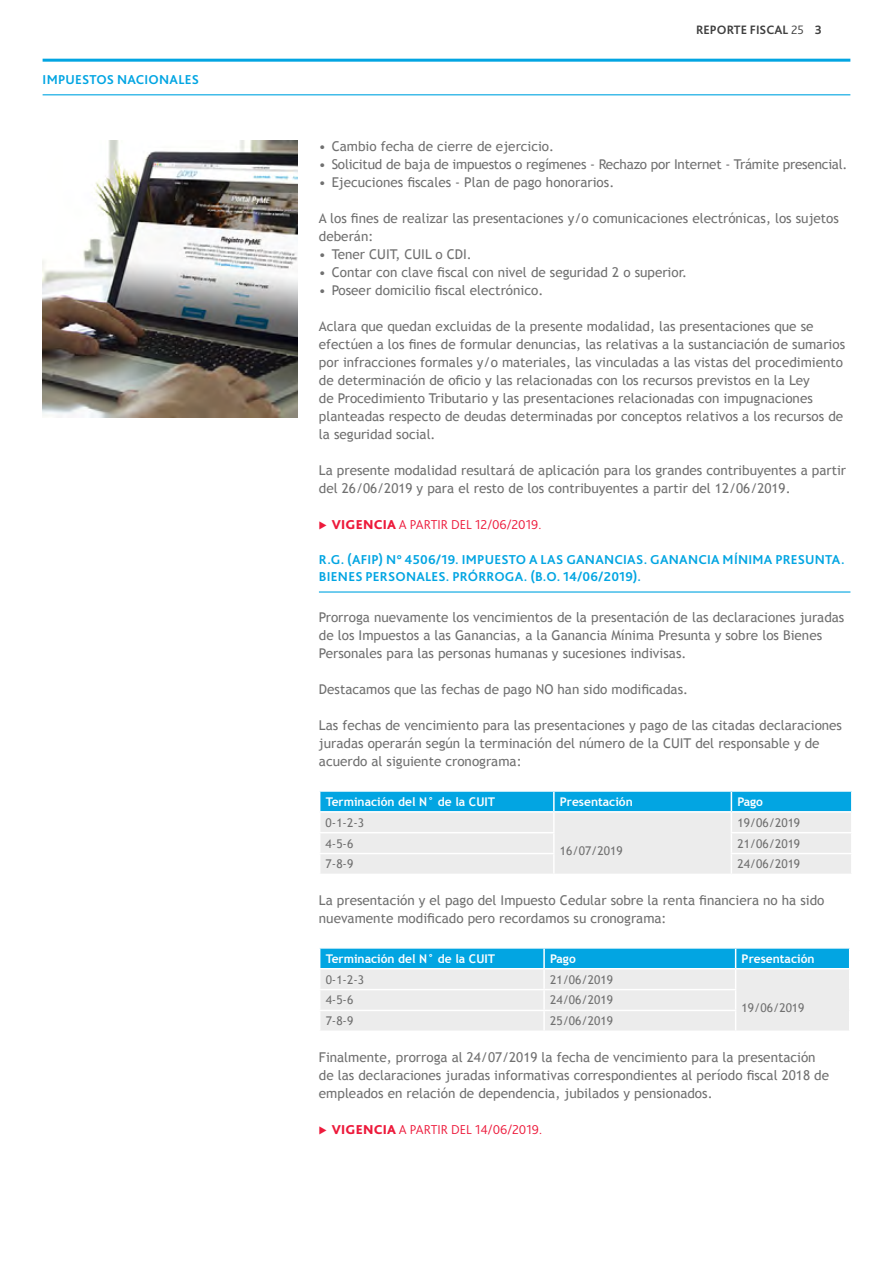
<style>
.page{position:relative;width:893px;height:1263px;background:#fff}
.page>*{position:absolute;margin:0;border:0;box-sizing:border-box;transform-origin:0 0}
.t1{font:13.5px/18px "Trebuchet MS";color:#707070}
.t2{font:700 13.5px/16.5px "Bliss Pro";letter-spacing:.02em;color:#02a5e2}
.t3{font:300 13.5px "Bliss Pro";color:#ed1a3b}
.t4{font:700 12.75px "Bliss Pro";color:#404040}
.t5{font:12px "Trebuchet MS";color:#707070}
.t6{font:700 12px "Trebuchet MS";color:#fff}
.s1{font-weight:300}
.s2{font-weight:800}
</style>
<div class="page">
<img style="left:43px;top:141px;width:254px;height:276px">
<hr style="left:43px;top:59px;width:807px;height:3px;background:#02a5e2">
<hr style="left:43px;top:94px;width:807px;height:1px;background:#02a5e2">
<hr style="left:319px;top:591px;width:531px;height:2px;background:#02a5e2">
<svg style="left:319px;top:791px;width:533px;height:83px;background:#b6dcea"></svg>
<hr style="left:319px;top:811px;width:235px;height:1px;background:#fff">
<hr style="left:554px;top:811px;width:177px;height:1px;background:#fff">
<hr style="left:731px;top:811px;width:122px;height:1px;background:#fff">
<svg style="left:319px;top:948px;width:531px;height:83px;background:#b6dcea"></svg>
<hr style="left:319px;top:968px;width:225px;height:1px;background:#fff">
<hr style="left:544px;top:968px;width:192px;height:1px;background:#fff">
<hr style="left:736px;top:968px;width:114px;height:1px;background:#fff">
<p class="t2" style="left:43px;top:71px;width:158px">IMPUESTOS NACIONALES</p>
<p class="t4" style="left:696px;top:22px;width:127px">REPORTE FISCAL <span class="s1">25</span> 3</p>
<p class="t1" style="left:319px;top:137px;width:237px">• Cambio fecha de cierre de ejercicio.</p>
<p class="t1" style="left:319px;top:155px;width:530px">• Solicitud de baja de impuestos o regímenes - Rechazo por Internet - Trámite presencial.</p>
<p class="t1" style="left:319px;top:173px;width:297px">• Ejecuciones fiscales - Plan de pago honorarios.</p>
<p class="t1" style="left:319px;top:209px;width:522px">A los fines de realizar las presentaciones y/o comunicaciones electrónicas, los sujetos deberán:</p>
<p class="t1" style="left:319px;top:245px;width:154px">• Tener CUIT, CUIL o CDI.</p>
<p class="t1" style="left:319px;top:263px;width:370px">• Contar con clave fiscal con nivel de seguridad 2 o superior.</p>
<p class="t1" style="left:319px;top:281px;width:226px">• Poseer domicilio fiscal electrónico.</p>
<p class="t1" style="left:319px;top:317px;width:528px">Aclara que quedan excluidas de la presente modalidad, las presentaciones que se efectúen a los fines de formular denuncias, las relativas a la sustanciación de sumarios por infracciones formales y/o materiales, las vinculadas a las vistas del procedimiento de determinación de oficio y las relacionadas con los recursos previstos en la Ley<br>de Procedimiento Tributario y las presentaciones relacionadas con impugnaciones planteadas respecto de deudas determinadas por conceptos relativos a los recursos de la seguridad social.</p>
<p class="t1" style="left:319px;top:461px;width:529px">La presente modalidad resultará de aplicación para los grandes contribuyentes a partir del 26/06/2019 y para el resto de los contribuyentes a partir del 12/06/2019.</p>
<p class="t3" style="left:332px;top:516px;width:211px"><span class="s2">VIGENCIA</span> A PARTIR DEL 12/06/2019.</p>
<p class="t2" style="left:319px;top:551px;width:527px">R.G. (AFIP) N° 4506/19. IMPUESTO A LAS GANANCIAS. GANANCIA MÍNIMA PRESUNTA.<br>BIENES PERSONALES. PRÓRROGA. (B.O. 14/06/2019).</p>
<p class="t1" style="left:319px;top:609px;width:527px">Prorroga nuevamente los vencimientos de la presentación de las declaraciones juradas de los Impuestos a las Ganancias, a la Ganancia Mínima Presunta y sobre los Bienes<br>Personales para las personas humanas y sucesiones indivisas.</p>
<p class="t1" style="left:319px;top:681px;width:371px">Destacamos que las fechas de pago NO han sido modificadas.</p>
<p class="t1" style="left:319px;top:717px;width:525px">Las fechas de vencimiento para las presentaciones y pago de las citadas declaraciones juradas operarán según la terminación del número de la CUIT del responsable y de acuerdo al siguiente cronograma:</p>
<p class="t6" style="left:326px;top:794px;width:171px">Terminación del N° de la CUIT</p>
<p class="t6" style="left:560px;top:794px;width:74px">Presentación</p>
<p class="t6" style="left:737px;top:794px;width:27px">Pago</p>
<p class="t5" style="left:326px;top:815px;width:40px">0-1-2-3</p>
<p class="t5" style="left:560px;top:844px;width:64px">16/07/2019</p>
<p class="t5" style="left:737px;top:815px;width:64px">19/06/2019</p>
<p class="t5" style="left:326px;top:836px;width:29px">4-5-6</p>
<p class="t5" style="left:737px;top:836px;width:64px">21/06/2019</p>
<p class="t5" style="left:326px;top:857px;width:29px">7-8-9</p>
<p class="t5" style="left:737px;top:857px;width:64px">24/06/2019</p>
<p class="t1" style="left:319px;top:891px;width:507px">La presentación y el pago del Impuesto Cedular sobre la renta financiera no ha sido nuevamente modificado pero recordamos su cronograma:</p>
<p class="t6" style="left:326px;top:951px;width:171px">Terminación del N° de la CUIT</p>
<p class="t6" style="left:550px;top:951px;width:27px">Pago</p>
<p class="t6" style="left:742px;top:951px;width:74px">Presentación</p>
<p class="t5" style="left:326px;top:972px;width:40px">0-1-2-3</p>
<p class="t5" style="left:550px;top:972px;width:64px">21/06/2019</p>
<p class="t5" style="left:742px;top:1000px;width:64px">19/06/2019</p>
<p class="t5" style="left:326px;top:993px;width:29px">4-5-6</p>
<p class="t5" style="left:550px;top:993px;width:64px">24/06/2019</p>
<p class="t5" style="left:326px;top:1014px;width:29px">7-8-9</p>
<p class="t5" style="left:550px;top:1014px;width:64px">25/06/2019</p>
<p class="t1" style="left:319px;top:1048px;width:512px">Finalmente, prorroga al 24/07/2019 la fecha de vencimiento para la presentación de las declaraciones juradas informativas correspondientes al período fiscal 2018 de empleados en relación de dependencia, jubilados y pensionados.</p>
<p class="t3" style="left:332px;top:1121px;width:212px"><span class="s2">VIGENCIA</span> A PARTIR DEL 14/06/2019.</p>
</div>
